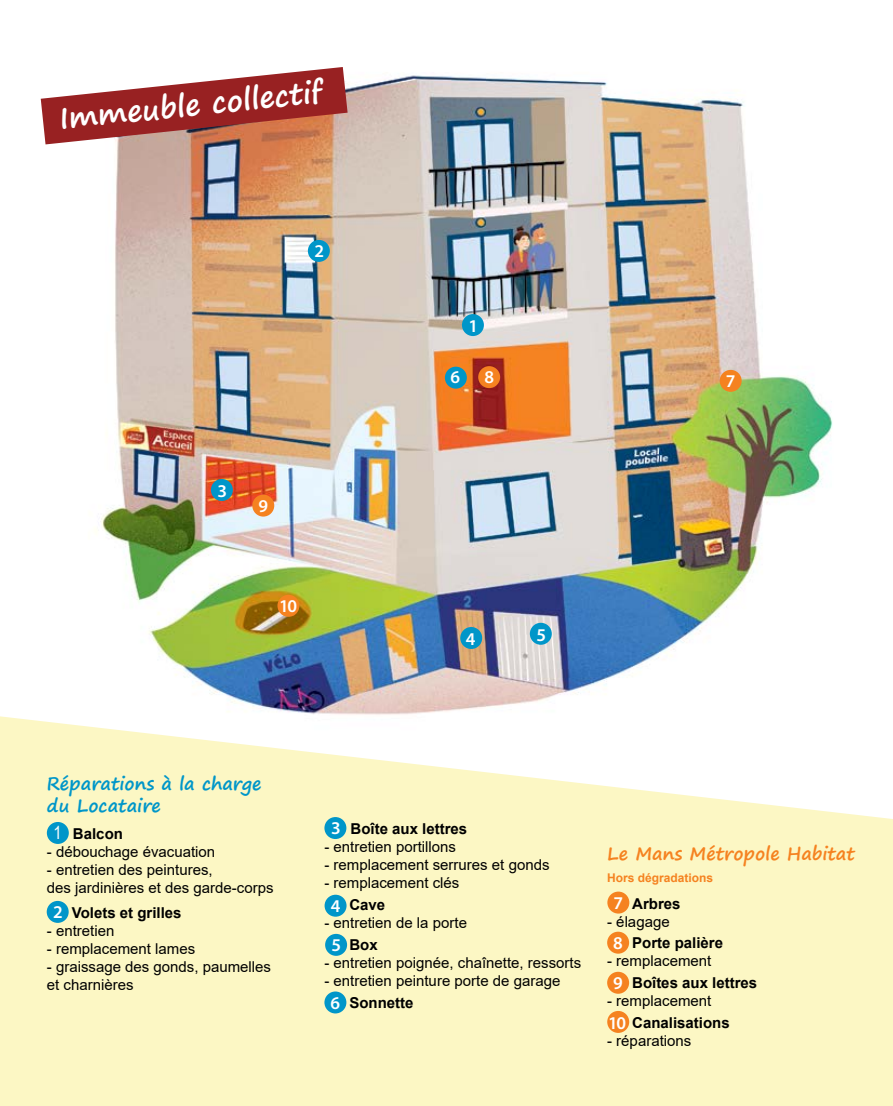
<style>
.page{position:relative;width:893px;height:1106px;background:#fff}
.page>*{position:absolute;margin:0;border:0;box-sizing:border-box;transform-origin:0 0}
.t1{font:700 29.25px "Segoe Print";color:#fff}
.t2{font:700 18px/21.6px "Segoe Print";color:#0096c9}
.t3{font:700 18px "Segoe Print";color:#f58220}
.t4{font:600 18px/39.2px "Myriad Pro";color:#fff}
.t5{font:15px/18px "Arial";color:#000}
.t6{font:700 15px "Arial";color:#000}
.t7{font:700 12px "Arial";color:#f58220}
.s1{font-family:"Arial Narrow";font-weight:400;font-size:18px;color:#fff}
.s2{font-family:"Myriad Pro";font-weight:600;font-size:18px;color:#fff}
</style>
<div class="page">
<img style="left:40px;top:75px;width:793px;height:640px">
<svg style="left:0;top:716px;width:893px;height:390px;background:#fcf8cb"></svg>
<svg style="left:41px;top:67px;width:307px;height:77px"></svg>
<div style="left:277px;top:595px;width:22px;height:22px;background:#f58220;border-radius:50%"></div>
<div style="left:462px;top:314px;width:22px;height:22px;background:#0096c9;border-radius:50%"></div>
<div style="left:308px;top:240px;width:22px;height:22px;background:#0096c9;border-radius:50%"></div>
<div style="left:460px;top:627px;width:22px;height:22px;background:#0096c9;border-radius:50%"></div>
<div style="left:530px;top:623px;width:22px;height:21px;background:#0096c9;border-radius:50%"></div>
<div style="left:445px;top:367px;width:22px;height:21px;background:#0096c9;border-radius:50%"></div>
<div style="left:211px;top:479px;width:22px;height:22px;background:#0096c9;border-radius:50%"></div>
<div style="left:720px;top:370px;width:22px;height:22px;background:#f58220;border-radius:50%"></div>
<div style="left:478px;top:366px;width:22px;height:22px;background:#f58220;border-radius:50%"></div>
<div style="left:252px;top:494px;width:22px;height:22px;background:#f58220;border-radius:50%"></div>
<div style="left:47px;top:822px;width:22px;height:22px;background:#0096c9;border-radius:50%"></div>
<div style="left:324px;top:817px;width:22px;height:22px;background:#0096c9;border-radius:50%"></div>
<div style="left:47px;top:901px;width:22px;height:21px;background:#0096c9;border-radius:50%"></div>
<div style="left:325px;top:894px;width:22px;height:22px;background:#0096c9;border-radius:50%"></div>
<div style="left:325px;top:933px;width:22px;height:22px;background:#0096c9;border-radius:50%"></div>
<div style="left:324px;top:991px;width:22px;height:22px;background:#0096c9;border-radius:50%"></div>
<div style="left:607px;top:891px;width:22px;height:22px;background:#f58220;border-radius:50%"></div>
<div style="left:607px;top:931px;width:22px;height:22px;background:#f58220;border-radius:50%"></div>
<div style="left:607px;top:971px;width:22px;height:22px;background:#f58220;border-radius:50%"></div>
<div style="left:607px;top:1010px;width:22px;height:22px;background:#f58220;border-radius:50%"></div>
<h1 class="t1" style="left:57px;top:92px;width:265px;rotate:-6deg">Immeuble collectif</h1>
<p class="t4" style="left:314px;top:230px;width:11px">2</p>
<p class="t4" style="left:217px;top:470px;width:11px">3</p>
<p class="t4" style="left:258px;top:486px;width:11px">9</p>
<p class="t4" style="left:279px;top:585px;width:19px">10</p>
<p class="t4" style="left:469px;top:306px;width:11px">1</p>
<p class="t4" style="left:450px;top:357px;width:11px">6</p>
<p class="t4" style="left:484px;top:357px;width:11px">8</p>
<p class="t4" style="left:726px;top:361px;width:11px">7</p>
<p class="t4" style="left:466px;top:618px;width:11px">4</p>
<p class="t4" style="left:536px;top:614px;width:11px">5</p>
<p class="t2" style="left:47px;top:772px;width:216px">Réparations à la charge du Locataire</p>
<p class="t6" style="left:53px;top:822px;width:71px"><span class="s1">1</span> Balcon</p>
<p class="t5" style="left:47px;top:842px;width:170px">- débouchage évacuation</p>
<p class="t5" style="left:47px;top:860px;width:228px">- entretien des peintures,<br>des jardinières et des garde-corps</p>
<p class="t6" style="left:72px;top:902px;width:111px">Volets et grilles</p>
<p class="t5" style="left:47px;top:921px;width:69px">- entretien</p>
<p class="t5" style="left:47px;top:939px;width:150px">- remplacement lames</p>
<p class="t5" style="left:47px;top:957px;width:226px">- graissage des gonds, paumelles et charnières</p>
<p class="t6" style="left:331px;top:818px;width:138px"><span class="s2">3</span> Boîte aux lettres</p>
<p class="t5" style="left:324px;top:837px;width:133px">- entretien portillons</p>
<p class="t5" style="left:324px;top:855px;width:227px">- remplacement serrures et gonds</p>
<p class="t5" style="left:324px;top:873px;width:137px">- remplacement clés</p>
<p class="t6" style="left:349px;top:894px;width:37px">Cave</p>
<p class="t5" style="left:324px;top:913px;width:144px">- entretien de la porte</p>
<p class="t6" style="left:349px;top:934px;width:30px">Box</p>
<p class="t5" style="left:324px;top:953px;width:258px">- entretien poignée, chaînette, ressorts</p>
<p class="t5" style="left:324px;top:971px;width:237px">- entretien peinture porte de garage</p>
<p class="t6" style="left:349px;top:992px;width:66px">Sonnette</p>
<p class="t4" style="left:53px;top:891px;width:11px">2</p>
<p class="t4" style="left:331px;top:885px;width:12px">4<br>5</p>
<p class="t4" style="left:330px;top:982px;width:11px">6</p>
<p class="t3" style="left:607px;top:837px;width:249px">Le Mans Métropole Habitat</p>
<p class="t7" style="left:607px;top:869px;width:108px">Hors dégradations</p>
<p class="t6" style="left:632px;top:892px;width:50px">Arbres</p>
<p class="t5" style="left:607px;top:912px;width:64px">- élagage</p>
<p class="t6" style="left:632px;top:932px;width:92px">Porte palière</p>
<p class="t5" style="left:607px;top:951px;width:106px">- remplacement</p>
<p class="t6" style="left:632px;top:972px;width:127px">Boîtes aux lettres</p>
<p class="t5" style="left:607px;top:991px;width:106px">- remplacement</p>
<p class="t6" style="left:632px;top:1011px;width:99px">Canalisations</p>
<p class="t5" style="left:607px;top:1031px;width:86px">- réparations</p>
<p class="t4" style="left:613px;top:882px;width:11px">7</p>
<p class="t4" style="left:613px;top:922px;width:11px">8</p>
<p class="t4" style="left:613px;top:962px;width:11px">9</p>
<p class="t4" style="left:608px;top:1002px;width:19px">10</p>
</div>
